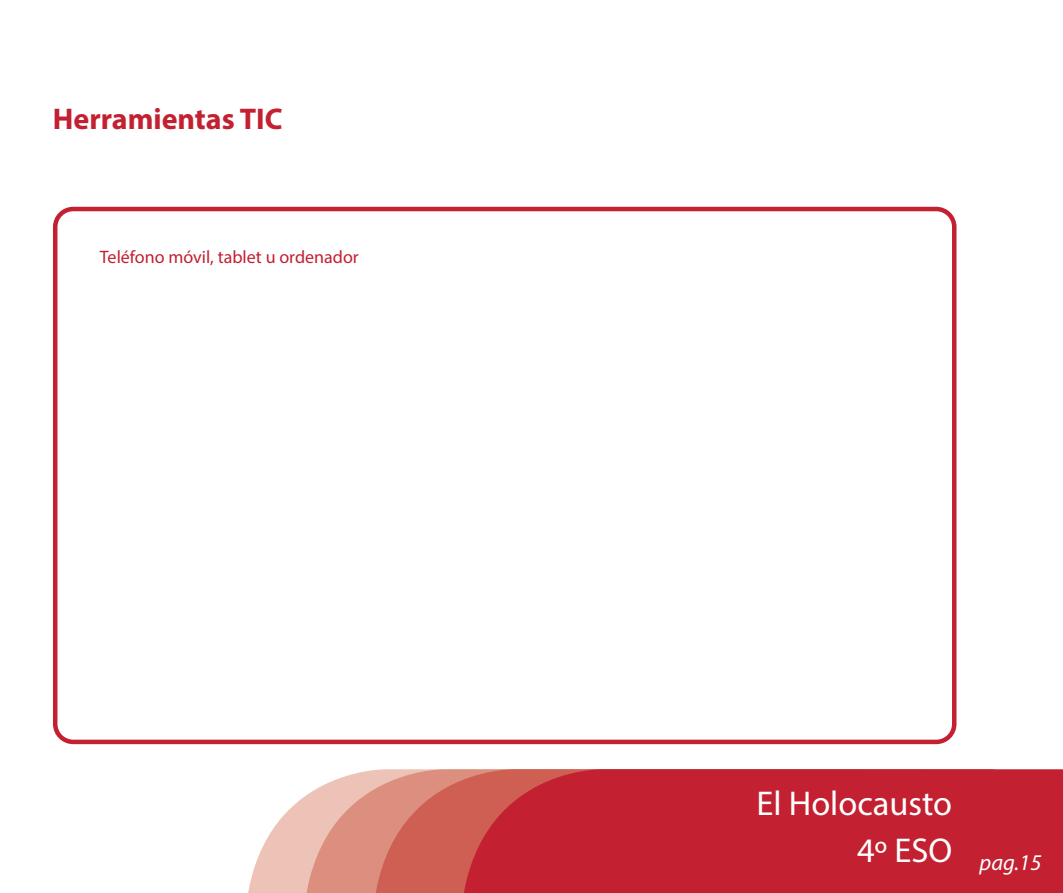
<style>
.page{position:relative;width:1063px;height:893px;background:#fff}
.page>*{position:absolute;margin:0;border:0;box-sizing:border-box;transform-origin:0 0}
.t1{font:34.5px "Myriad Pro";color:#fff}
.t2{font:700 30px "Myriad Pro";color:#c32031}
.t3{font:italic 22.5px "Myriad Pro";color:#fff}
.t4{font:18px "Myriad Pro";color:#c32031}
</style>
<div class="page">
<div style="left:53px;top:207px;width:904px;height:537px;border:4px solid #c32031;border-radius:18px"></div>
<svg style="left:248px;top:798px;width:55px;height:95px;fill:#eec3b7"></svg>
<svg style="left:303px;top:770px;width:69px;height:123px;background:#e6ac9f"></svg>
<svg style="left:372px;top:769px;width:88px;height:124px;background:#d57568"></svg>
<svg style="left:460px;top:769px;width:603px;height:124px;background:#c32433"></svg>
<p class="t2" style="left:53px;top:99px;width:231px">Herramientas TIC</p>
<p class="t4" style="left:100px;top:246px;width:260px">Teléfono móvil, tablet u ordenador</p>
<p class="t1" style="left:756px;top:782px;width:197px">El Holocausto</p>
<p class="t1" style="left:857px;top:829px;width:97px">4º ESO</p>
<p class="t3" style="left:980px;top:848px;width:63px">pag.15</p>
</div>
